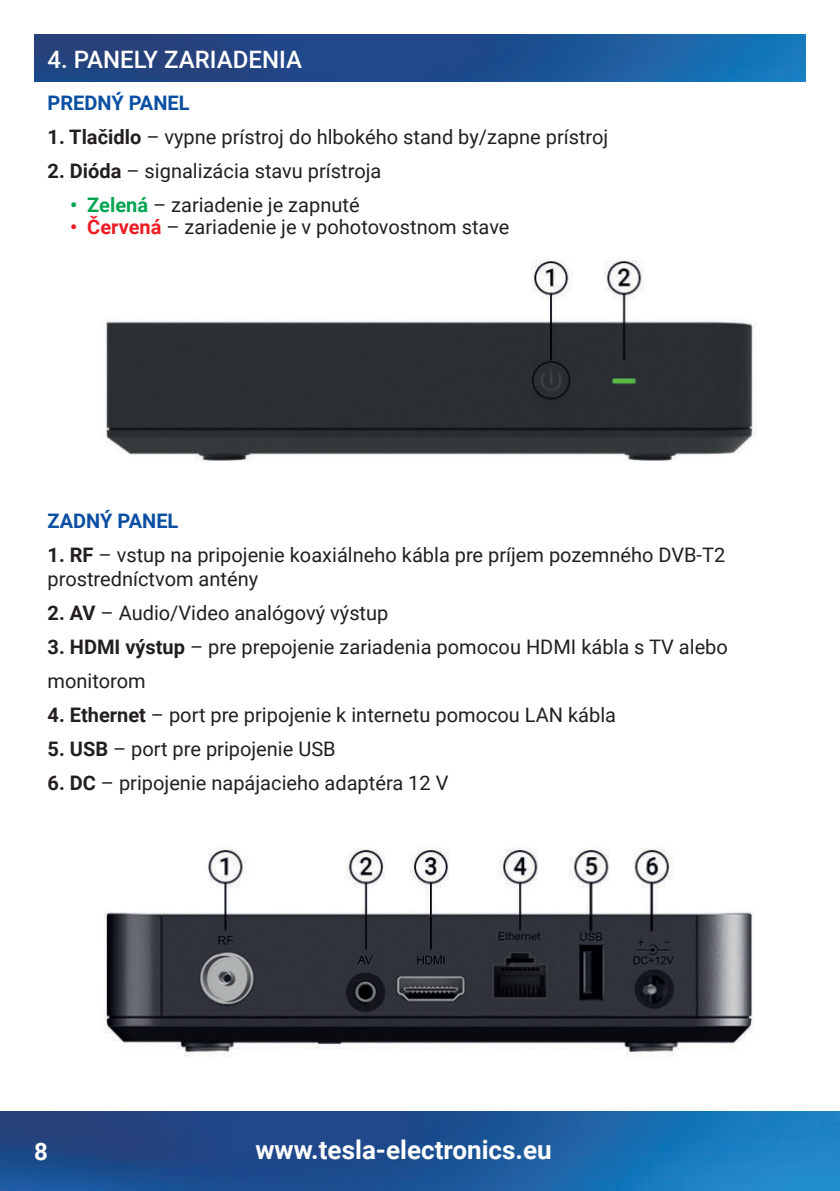
<style>
.page{position:relative;width:840px;height:1191px;background:#fff}
.page>*{position:absolute;margin:0;border:0;box-sizing:border-box;transform-origin:0 0}
.t1{font:700 26px "Roboto";color:#fff}
.t2{font:500 24px "Roboto";color:#fff}
.t3{font:700 24px "Roboto";color:#fff}
.t4{font:20px/24px "Roboto";color:#231f20}
.t5{font:700 20px "Roboto";color:#0a4fa2}
.s1{font-weight:700}
.s2{font-weight:700;color:#00a54f}
.s3{font-weight:700;color:#ee1d23}
</style>
<div class="page">
<img style="left:0;top:1111px;width:839px;height:80px">
<img style="left:34px;top:34px;width:771px;height:47px">
<img style="left:106px;top:260px;width:651px;height:202px">
<img style="left:104px;top:848px;width:650px;height:210px">
<p class="t2" style="left:48px;top:43px;width:256px">4. PANELY ZARIADENIA</p>
<p class="t5" style="left:48px;top:89px;width:143px">PREDNÝ PANEL</p>
<p class="t4" style="left:48px;top:124px;width:562px"><span class="s1">1. Tlačidlo</span> – vypne prístroj do hlbokého stand by/zapne prístroj</p>
<p class="t4" style="left:48px;top:158px;width:335px"><span class="s1">2. Dióda</span> – signalizácia stavu prístroja</p>
<p class="t4" style="left:70px;top:192px;width:291px"><span class="s2">• Zelená</span> – zariadenie je zapnuté</p>
<p class="t4" style="left:70px;top:214px;width:440px"><span class="s3">• Červená</span> – zariadenie je v pohotovostnom stave</p>
<p class="t5" style="left:48px;top:507px;width:132px">ZADNÝ PANEL</p>
<p class="t4" style="left:48px;top:543px;width:679px"><span class="s1">1. RF</span> – vstup na pripojenie koaxiálneho kábla pre príjem pozemného DVB-T2 prostredníctvom antény</p>
<p class="t4" style="left:48px;top:600px;width:342px"><span class="s1">2. AV</span> – Audio/Video analógový výstup</p>
<p class="t4" style="left:48px;top:629px;width:681px;line-height:34px"><span class="s1">3. HDMI výstup</span> – pre prepojenie zariadenia pomocou HDMI kábla s TV alebo monitorom</p>
<p class="t4" style="left:48px;top:702px;width:570px"><span class="s1">4. Ethernet</span> – port pre pripojenie k internetu pomocou LAN kábla</p>
<p class="t4" style="left:48px;top:736px;width:289px"><span class="s1">5. USB</span> – port pre pripojenie USB</p>
<p class="t4" style="left:48px;top:770px;width:402px"><span class="s1">6. DC</span> – pripojenie napájacieho adaptéra 12 V</p>
<p class="t3" style="left:34px;top:1134px;width:15px">8</p>
<h1 class="t1" style="left:255px;top:1135px;width:298px">www.tesla-electronics.eu</h1>
</div>
